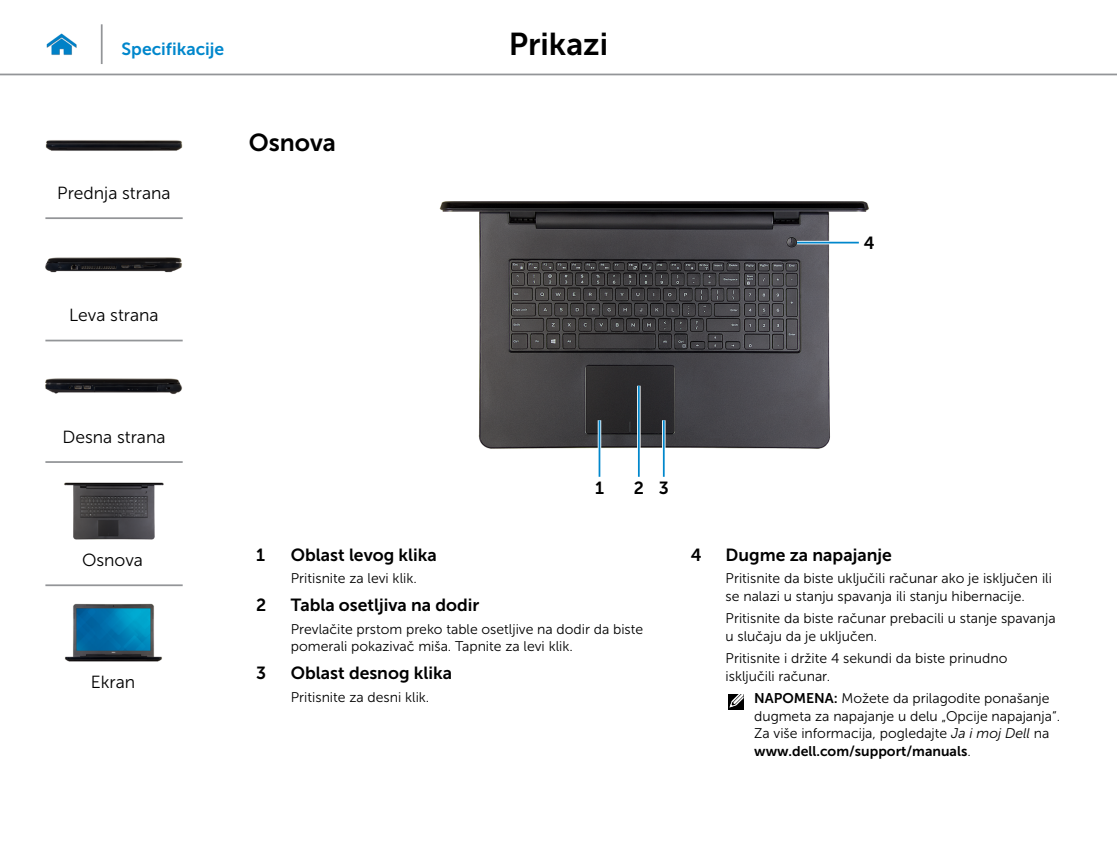
<style>
.page{position:relative;width:1117px;height:844px;background:#fff}
.page>*{position:absolute;margin:0;border:0;box-sizing:border-box;transform-origin:0 0}
.t1{font:31.5px "Museo Sans For Dell 700";color:#000}
.Head2{font:24.5px "Museo Sans For Dell 700";color:#000}
.Callout_Head{font:17.5px "Museo Sans For Dell 700";color:#000}
.t2{font:17.5px "Museo Sans For Dell 300";color:#000}
.t3{font:17.5px "Museo Sans For Dell 700";color:#0087cc}
.Callout-L{font:17.5px "Museo Sans For Dell 700";color:#000}
.Callout_description{font:14px/17.5px "Museo Sans For Dell 300";color:#000}
.Note{font:14px/17.5px "Museo Sans For Dell 300";color:#000}
.s1{font-family:"Museo Sans For Dell 700"}
.s2{font-style:italic}
</style>
<div class="page">
<hr style="left:0;top:74px;width:1116px;height:1px;background:#939598">
<img style="left:46px;top:33px;width:31px;height:22px">
<div style="left:727px;top:693px;width:16px;height:16px;background:#000"></div>
<svg style="left:729px;top:693px;width:14px;height:14px"></svg>
<img style="left:439px;top:201px;width:430px;height:248px">
<hr style="left:796px;top:241px;width:62px;height:3px;background:#fff">
<hr style="left:796px;top:242px;width:62px;height:1px;background:#0087cc">
<hr style="left:637px;top:385px;width:3px;height:91px;background:#fff">
<hr style="left:637px;top:385px;width:2px;height:91px;background:#0087cc">
<hr style="left:662px;top:420px;width:3px;height:56px;background:#fff">
<hr style="left:662px;top:420px;width:2px;height:56px;background:#0087cc">
<svg style="left:597px;top:420px;width:4px;height:56px"></svg>
<hr style="left:598px;top:420px;width:2px;height:56px;background:#0087cc">
<hr style="left:101px;top:24px;width:2px;height:40px;background:#939598">
<img style="left:45px;top:140px;width:137px;height:11px">
<img style="left:45px;top:257px;width:137px;height:16px">
<img style="left:45px;top:378px;width:137px;height:16px">
<img style="left:64px;top:482px;width:100px;height:57px">
<img style="left:65px;top:603px;width:97px;height:58px">
<hr style="left:45px;top:217px;width:138px;height:2px;background:#939598">
<hr style="left:45px;top:339px;width:138px;height:2px;background:#939598">
<hr style="left:45px;top:461px;width:138px;height:2px;background:#939598">
<hr style="left:45px;top:584px;width:138px;height:2px;background:#939598">
<p class="t3" style="left:122px;top:39px;width:104px">Specifikacije</p>
<h1 class="t1" style="left:508px;top:26px;width:101px">Prikazi</h1>
<p class="t2" style="left:57px;top:183px;width:115px">Prednja strana</p>
<p class="t2" style="left:69px;top:305px;width:91px">Leva strana</p>
<p class="Head2" style="left:249px;top:128px;width:89px">Osnova</p>
<p class="Callout-L" style="left:863px;top:233px;width:12px">4</p>
<p class="t2" style="left:62px;top:428px;width:104px">Desna strana</p>
<p class="t2" style="left:82px;top:550px;width:63px">Osnova</p>
<p class="t2" style="left:91px;top:672px;width:46px">Ekran</p>
<p class="Callout-L" style="left:595px;top:478px;width:10px">1</p>
<p class="Callout-L" style="left:633px;top:478px;width:12px">2</p>
<p class="Callout-L" style="left:658px;top:478px;width:12px">3</p>
<p class="Callout_Head" style="left:256px;top:544px;width:10px">1</p>
<p class="Callout_Head" style="left:291px;top:544px;width:147px">Oblast levog klika</p>
<p class="Callout_description" style="left:291px;top:569px;width:127px">Pritisnite za levi klik.</p>
<p class="Callout_Head" style="left:256px;top:595px;width:12px">2</p>
<p class="Callout_Head" style="left:291px;top:595px;width:190px">Tabla osetljiva na dodir</p>
<p class="Callout_description" style="left:291px;top:620px;width:354px">Prevlačite prstom preko table osetljive na dodir da biste pomerali pokazivač miša. Tapnite za levi klik.</p>
<p class="Callout_Head" style="left:256px;top:663px;width:12px">3</p>
<p class="Callout_Head" style="left:291px;top:663px;width:163px">Oblast desnog klika</p>
<p class="Callout_description" style="left:291px;top:688px;width:140px">Pritisnite za desni klik.</p>
<p class="Callout_Head" style="left:690px;top:544px;width:12px">4</p>
<p class="Callout_Head" style="left:725px;top:544px;width:168px">Dugme za napajanje</p>
<p class="Callout_description" style="left:725px;top:569px;width:328px">Pritisnite da biste uključili računar ako je isključen ili se nalazi u stanju spavanja ili stanju hibernacije.</p>
<p class="Callout_description" style="left:725px;top:609px;width:331px">Pritisnite da biste računar prebacili u stanje spavanja u slučaju da je uključen.</p>
<p class="Callout_description" style="left:725px;top:649px;width:283px">Pritisnite i držite 4 sekundi da biste prinudno isključili računar.</p>
<p class="Note" style="left:754px;top:689px;width:307px"><span class="s1">NAPOMENA:</span> Možete da prilagodite ponašanje dugmeta za napajanje u delu „Opcije napajanja“.<br>Za više informacija, pogledajte <span class="s2">Ja i moj Dell</span> na <span class="s1">www.dell.com/support/manuals</span>.</p>
</div>
